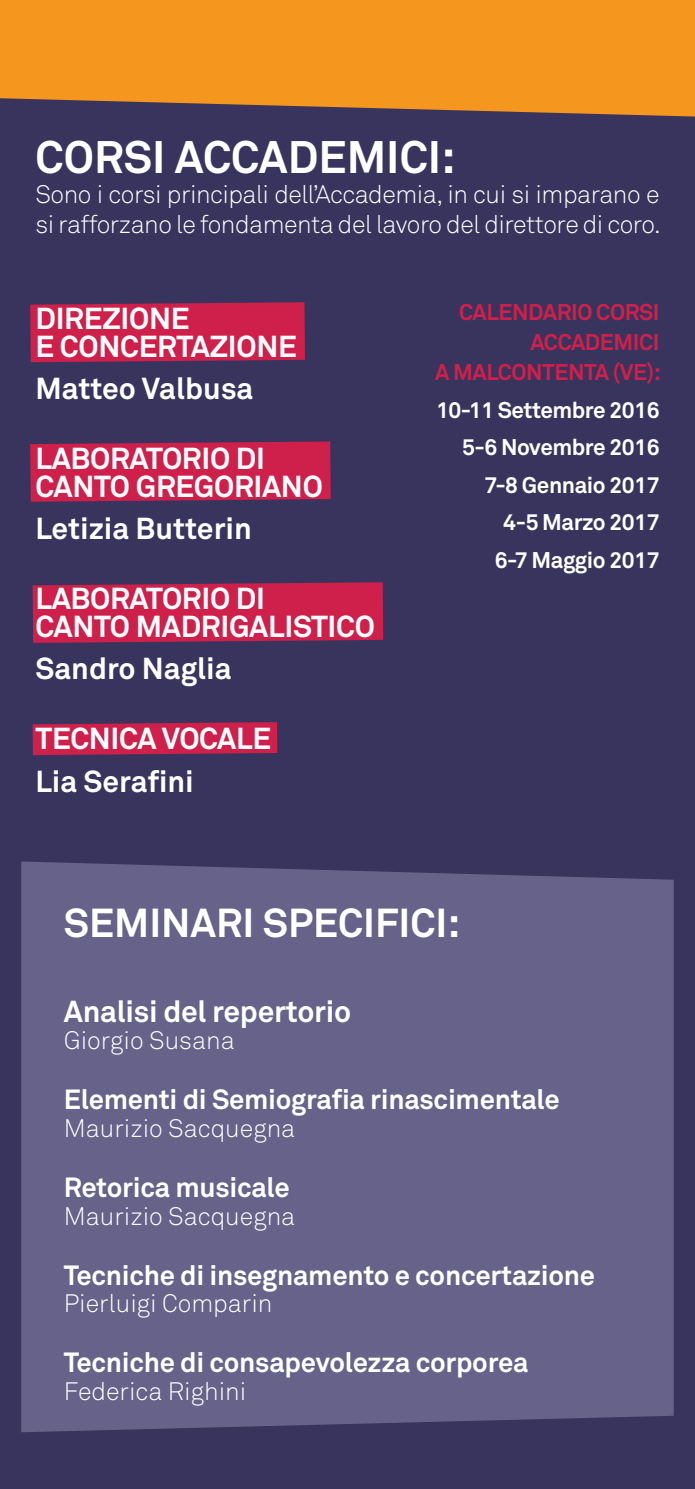
<style>
.page{position:relative;width:695px;height:1489px;background:#fff}
.page>*{position:absolute;margin:0;border:0;box-sizing:border-box;transform-origin:0 0}
.t1{font:700 45px "Akkurat";color:#fff}
.t2{font:700 40px "Akkurat";color:#fff}
.t3{font:700 30px/27.5px "Akkurat";letter-spacing:-.01em;color:#fff}
.t4{font:700 27.5px "Akkurat";letter-spacing:-.01em;color:#fff}
.t5{font:300 25px/30px "Akkurat";letter-spacing:-.02em;color:#fff}
.t6{font:300 25px "Akkurat";color:#fff}
.t7{font:700 22.5px/37.5px "Akkurat";letter-spacing:-.02em;color:#fff;text-align:right}
.t8{font:700 22.5px/30px "Akkurat";letter-spacing:-.02em;color:#cf204b;text-align:right}
</style>
<div class="page">
<div style="left:0;top:0;width:694px;height:1488px;background:#39345d"></div>
<div style="left:21px;top:861px;width:652px;height:570px;background:#666289"></div>
<div style="left:30px;top:302px;width:275px;height:60px;background:#cf204b"></div>
<div style="left:30px;top:441px;width:300px;height:60px;background:#cf204b"></div>
<svg style="left:33px;top:582px;width:350px;height:61px;background:#c6214b"></svg>
<svg style="left:33px;top:722px;width:244px;height:33px;background:#c5214c"></svg>
<svg style="left:0;top:0;width:694px;height:116px;background:#e78e22"></svg>
<h1 class="t1" style="left:35px;top:129px;width:422px">CORSI ACCADEMICI:</h1>
<p class="t5" style="left:35px;top:179px;width:626px">Sono i corsi principali dell’Accademia, in cui si imparano e si rafforzano le fondamenta del lavoro del direttore di coro.</p>
<p class="t3" style="left:35px;top:304px;width:263px">DIREZIONE<br>E CONCERTAZIONE</p>
<p class="t3" style="left:35px;top:374px;width:219px">Matteo Valbusa</p>
<p class="t3" style="left:35px;top:444px;width:289px">LABORATORIO DI<br>CANTO GREGORIANO</p>
<p class="t3" style="left:35px;top:514px;width:218px">Letizia Butterin</p>
<p class="t3" style="left:35px;top:584px;width:341px">LABORATORIO DI<br>CANTO MADRIGALISTICO</p>
<p class="t3" style="left:35px;top:654px;width:198px">Sandro Naglia</p>
<p class="t3" style="left:35px;top:717px;width:237px;line-height:42.5px">TECNICA VOCALE<br>Lia Serafini</p>
<p class="t8" style="left:435px;top:297px;width:227px">CALENDARIO CORSI<br>ACCADEMICI<br>A MALCONTENTA (VE):</p>
<p class="t7" style="left:436px;top:391px;width:225px">10-11 Settembre 2016<br>5-6 Novembre 2016<br>7-8 Gennaio 2017<br>4-5 Marzo 2017<br>6-7 Maggio 2017</p>
<h2 class="t2" style="left:64px;top:897px;width:398px">SEMINARI SPECIFICI:</h2>
<p class="t3" style="left:64px;top:997px;width:289px">Analisi del repertorio</p>
<p class="t6" style="left:64px;top:1024px;width:172px">Giorgio Susana</p>
<p class="t4" style="left:64px;top:1082px;width:497px">Elementi di Semiografia rinascimentale</p>
<p class="t6" style="left:64px;top:1112px;width:233px">Maurizio Sacquegna</p>
<p class="t4" style="left:64px;top:1169px;width:227px">Retorica musicale</p>
<p class="t6" style="left:64px;top:1199px;width:233px">Maurizio Sacquegna</p>
<p class="t4" style="left:64px;top:1257px;width:533px">Tecniche di insegnamento e concertazione</p>
<p class="t6" style="left:64px;top:1287px;width:210px">Pierluigi Comparin</p>
<p class="t4" style="left:64px;top:1344px;width:466px">Tecniche di consapevolezza corporea</p>
<p class="t6" style="left:64px;top:1374px;width:184px">Federica Righini</p>
</div>
